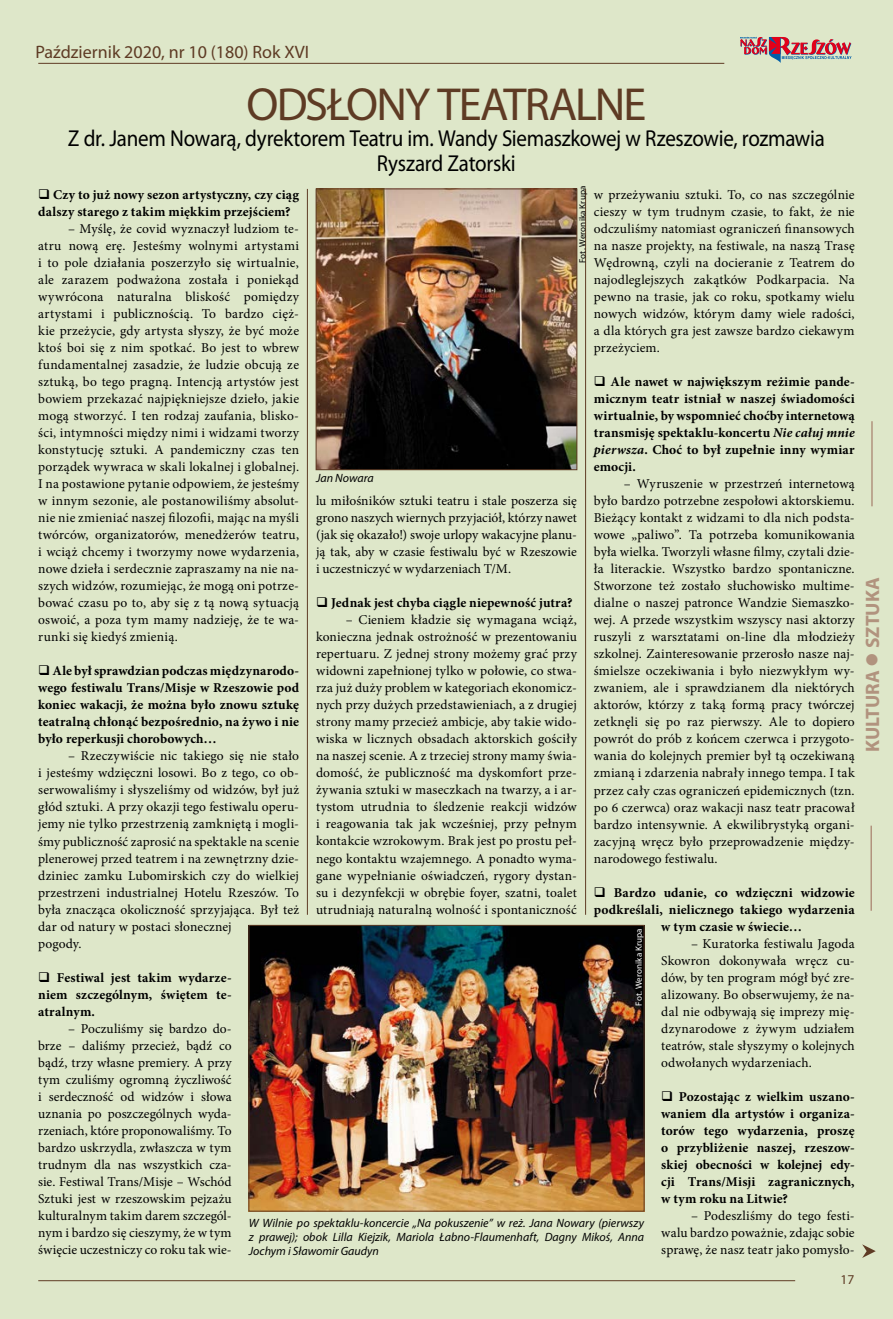
<style>
.page{position:relative;width:893px;height:1319px;background:#fff}
.page>*{position:absolute;margin:0;border:0;box-sizing:border-box;transform-origin:0 0}
.t1{font:46.5px "Myriad Pro";letter-spacing:-.04em;color:#5e3b24}
.t2{font:23.1px/25.5px "Myriad Pro";letter-spacing:-.015em;color:#000;text-align:center;scale:.91 1}
.t3{font:700 19.5px "Myriad Pro";color:#b1937e}
.t4{font:18px "Myriad Pro";color:#5e3b24}
.t5{font:13.5px/17px "Minion Pro";letter-spacing:.01em;color:#000;text-align:justify}
.t6{font:700 13.5px/17px "Minion Pro";letter-spacing:.01em;color:#000;text-align:justify}
.t7{font:13.5px "Myriad Pro";color:#5e3b24}
.t8{font:italic 12px/14.4px "Myriad Pro";color:#000;text-align:justify}
.t9{font:9px "Myriad Pro";letter-spacing:.01em;color:#000}
.t10{font:9px "Myriad Pro";letter-spacing:.01em;color:#fff}
.s1{font-style:italic}
</style>
<div class="page">
<div style="left:0;top:0;width:893px;height:1318px;background:#dee7c9"></div>
<hr style="left:307px;top:189px;width:1px;height:725px;background:#5e3b24">
<hr style="left:585px;top:189px;width:1px;height:725px;background:#5e3b24">
<hr style="left:38px;top:63px;width:686px;height:1px;background:#5e3b24">
<hr style="left:38px;top:1279px;width:757px;height:1px;background:#5e3b24">
<svg style="left:740px;top:37px;width:111px;height:26px"></svg>
<hr style="left:870px;top:825px;width:2px;height:85px;background:#b1937e">
<hr style="left:871px;top:421px;width:2px;height:85px;background:#b1937e">
<svg style="left:862px;top:1244px;width:14px;height:13px"></svg>
<img style="left:318px;top:191px;width:257px;height:277px">
<div style="left:316px;top:189px;width:261px;height:281px;border:1px solid #5e3b24"></div>
<img style="left:251px;top:927px;width:391px;height:282px">
<div style="left:249px;top:925px;width:395px;height:286px;border:1px solid #5e3b24"></div>
<h3 class="t4" style="left:35px;top:41px;width:275px">Październik 2020, nr 10 (180) Rok XVI</h3>
<h1 class="t1" style="left:246px;top:76px;width:401px">ODSŁONY TEATRALNE</h1>
<h2 class="t2" style="left:68px;top:125px;width:833px">Z dr. Janem Nowarą, dyrektorem Teatru im. Wandy Siemaszkowej w Rzeszowie, rozmawia<br>Ryszard Zatorski</h2>
<p class="t9" style="left:577px;top:263px;width:79px;rotate:-90deg">Fot. Weronika Krupa</p>
<p class="t6" style="left:38px;top:186px;width:262px">❑ Czy to już nowy sezon artystyczny, czy ciąg dalszy starego z takim miękkim przejściem?</p>
<p class="t5" style="left:38px;top:220px;width:262px;text-indent:30px">– Myślę, że covid wyznaczył ludziom te&shy;atru nową erę. Jesteśmy wolnymi artystami i to pole działania poszerzyło się wirtualnie, ale zarazem podważona została i poniekąd wywrócona naturalna bliskość pomiędzy artystami i publicznością. To bardzo cięż&shy;kie przeżycie, gdy artysta słyszy, że być może ktoś boi się z nim spotkać. Bo jest to wbrew fundamentalnej zasadzie, że ludzie obcują ze sztuką, bo tego pragną. Intencją artystów jest bowiem przekazać najpiękniejsze dzieło, jakie mogą stworzyć. I ten rodzaj zaufania, blisko&shy;ści, intymności między nimi i widzami tworzy konstytucję sztuki. A pandemiczny czas ten porządek wywraca w skali lokalnej i globalnej.<br>I na postawione pytanie odpowiem, że jesteśmy w innym sezonie, ale postanowiliśmy absolut&shy;nie nie zmieniać naszej filozofii, mając na myśli twórców, organizatorów, menedżerów teatru, i wciąż chcemy i tworzymy nowe wydarzenia, nowe dzieła i serdecznie zapraszamy na nie na&shy;szych widzów, rozumiejąc, że mogą oni potrze&shy;bować czasu po to, aby się z tą nową sytuacją oswoić, a poza tym mamy nadzieję, że te wa&shy;runki się kiedyś zmienią.</p>
<p class="t6" style="left:38px;top:662px;width:262px">❑ Ale był sprawdzian podczas międzynarodo&shy;wego festiwalu Trans/Misje w Rzeszowie pod koniec wakacji, że można było znowu sztukę teatralną chłonąć bezpośrednio, na żywo i nie było reperkusji chorobowych…</p>
<p class="t5" style="left:38px;top:747px;width:262px;text-align:left;text-indent:30px">– Rzeczywiście nic takiego się nie stało i jesteśmy wdzięczni losowi. Bo z tego, co ob&shy;serwowaliśmy i słyszeliśmy od widzów, był już głód sztuki. A przy okazji tego festiwalu operu&shy;jemy nie tylko przestrzenią zamkniętą i mogli&shy;śmy publiczność zaprosić na spektakle na scenie plenerowej przed teatrem i na zewnętrzny dzie&shy;dziniec zamku Lubomirskich czy do wielkiej przestrzeni industrialnej Hotelu Rzeszów. To była znacząca okoliczność sprzyjająca. Był też dar od natury w postaci słonecznej<br>pogody.</p>
<p class="t6" style="left:38px;top:968px;width:195px">❑ Festiwal jest takim wydarze&shy;niem szczególnym, świętem te&shy;atralnym.</p>
<p class="t5" style="left:38px;top:1019px;width:195px;text-indent:30px">– Poczuliśmy się bardzo do&shy;brze – daliśmy przecież, bądź co bądź, trzy własne premiery. A przy tym czuliśmy ogromną życzliwość i serdeczność od widzów i słowa uznania po poszczególnych wyda&shy;rzeniach, które proponowaliśmy. To bardzo uskrzydla, zwłaszcza w tym trudnym dla nas wszystkich cza&shy;sie. Festiwal Trans/Misje – Wschód Sztuki jest w rzeszowskim pejzażu kulturalnym takim darem szczegól&shy;nym i bardzo się cieszymy, że w tym święcie uczestniczy co roku tak wie-</p>
<p class="t5" style="left:594px;top:186px;width:262px">w przeżywaniu sztuki. To, co nas szczególnie cieszy w tym trudnym czasie, to fakt, że nie odczuliśmy natomiast ograniczeń finansowych na nasze projekty, na festiwale, na naszą Trasę Wędrowną, czyli na docieranie z Teatrem do najodleglejszych zakątków Podkarpacia. Na pewno na trasie, jak co roku, spotkamy wielu nowych widzów, którym damy wiele radości, a dla których gra jest zawsze bardzo ciekawym przeżyciem.</p>
<p class="t6" style="left:594px;top:373px;width:262px">❑ Ale nawet w największym reżimie pande&shy;micznym teatr istniał w naszej świadomości wirtualnie, by wspomnieć choćby internetową transmisję spektaklu-koncertu <span class="s1">Nie całuj mnie pierwsza</span>. Choć to był zupełnie inny wymiar emocji.</p>
<p class="t5" style="left:594px;top:475px;width:262px;text-indent:30px">– Wyruszenie w przestrzeń internetową było bardzo potrzebne zespołowi aktorskiemu.<br>Bieżący kontakt z widzami to dla nich podsta&shy;wowe „paliwo”. Ta potrzeba komunikowania była wielka. Tworzyli własne filmy, czytali dzie&shy;ła literackie. Wszystko bardzo spontaniczne.<br>Stworzone też zostało słuchowisko multime&shy;dialne o naszej patronce Wandzie Siemaszko&shy;wej. A przede wszystkim wszyscy nasi aktorzy ruszyli z warsztatami on-line dla młodzieży szkolnej. Zainteresowanie przerosło nasze naj&shy;śmielsze oczekiwania i było niezwykłym wy&shy;zwaniem, ale i sprawdzianem dla niektórych aktorów, którzy z taką formą pracy twórczej zetknęli się po raz pierwszy. Ale to dopiero powrót do prób z końcem czerwca i przygoto&shy;wania do kolejnych premier był tą oczekiwaną zmianą i zdarzenia nabrały innego tempa. I tak przez cały czas ograniczeń epidemicznych (tzn. po 6 czerwca) oraz wakacji nasz teatr pracował bardzo intensywnie. A ekwilibrystyką organi&shy;zacyjną wręcz było przeprowadzenie między&shy;narodowego festiwalu.</p>
<p class="t6" style="left:594px;top:883px;width:262px">❑ Bardzo udanie, co wdzięczni widzowie</p>
<p class="t6" style="left:594px;top:900px;width:262px">podkreślali, nielicznego takiego wydarzenia</p>
<p class="t6" style="left:661px;top:917px;width:142px">w tym czasie w świecie…</p>
<p class="t5" style="left:661px;top:934px;width:195px;text-indent:30px">– Kuratorka festiwalu Jagoda Skowron dokonywała wręcz cu&shy;dów, by ten program mógł być zre&shy;alizowany. Bo obserwujemy, że na&shy;dal nie odbywają się imprezy mię&shy;dzynarodowe z żywym udziałem teatrów, stale słyszymy o kolejnych odwołanych wydarzeniach.</p>
<p class="t6" style="left:661px;top:1087px;width:195px">❑ Pozostając z wielkim uszano&shy;waniem dla artystów i organiza&shy;torów tego wydarzenia, proszę o przybliżenie naszej, rzeszow&shy;skiej obecności w kolejnej edy&shy;cji Trans/Misji zagranicznych, w tym roku na Litwie?</p>
<p class="t5" style="left:661px;top:1207px;width:195px;text-indent:30px">– Podeszliśmy do tego festi&shy;walu bardzo poważnie, zdając sobie sprawę, że nasz teatr jako pomysło-</p>
<p class="t8" style="left:316px;top:470px;width:59px">Jan Nowara</p>
<p class="t5" style="left:316px;top:492px;width:262px">lu miłośników sztuki teatru i stale poszerza się grono naszych wiernych przyjaciół, którzy nawet (jak się okazało!) swoje urlopy wakacyjne planu&shy;ją tak, aby w czasie festiwalu być w Rzeszowie i uczestniczyć w wydarzeniach T/M.</p>
<p class="t6" style="left:316px;top:594px;width:258px">❑ Jednak jest chyba ciągle niepewność jutra?</p>
<p class="t5" style="left:316px;top:611px;width:262px;text-indent:30px">– Cieniem kładzie się wymagana wciąż, konieczna jednak ostrożność w prezentowaniu repertuaru. Z jednej strony możemy grać przy widowni zapełnionej tylko w połowie, co stwa&shy;rza już duży problem w kategoriach ekonomicz&shy;nych przy dużych przedstawieniach, a z drugiej strony mamy przecież ambicje, aby takie wido&shy;wiska w licznych obsadach aktorskich gościły na naszej scenie. A z trzeciej strony mamy świa&shy;domość, że publiczność ma dyskomfort prze&shy;żywania sztuki w maseczkach na twarzy, a i ar&shy;tystom utrudnia to śledzenie reakcji widzów i reagowania tak jak wcześniej, przy pełnym kontakcie wzrokowym. Brak jest po prostu peł&shy;nego kontaktu wzajemnego. A ponadto wyma&shy;gane wypełnianie oświadczeń, rygory dystan&shy;su i dezynfekcji w obrębie foyer, szatni, toalet utrudniają naturalną wolność i spontaniczność</p>
<p class="t10" style="left:633px;top:1005px;width:79px;rotate:-90deg">Fot. Weronika Krupa</p>
<p class="t8" style="left:249px;top:1214px;width:397px">W Wilnie po spektaklu-koncercie „Na pokuszenie” w reż. Jana Nowary (pierwszy z prawej); obok Lilla Kiejzik, Mariola Łabno-Flaumenhaft, Dagny Mikoś, Anna Jochym i Sławomir Gaudyn</p>
<p class="t7" style="left:841px;top:1271px;width:15px">17</p>
<h3 class="t3" style="left:860px;top:752px;width:176px;rotate:-90deg">KULTURA ● SZTUKA</h3>
</div>
